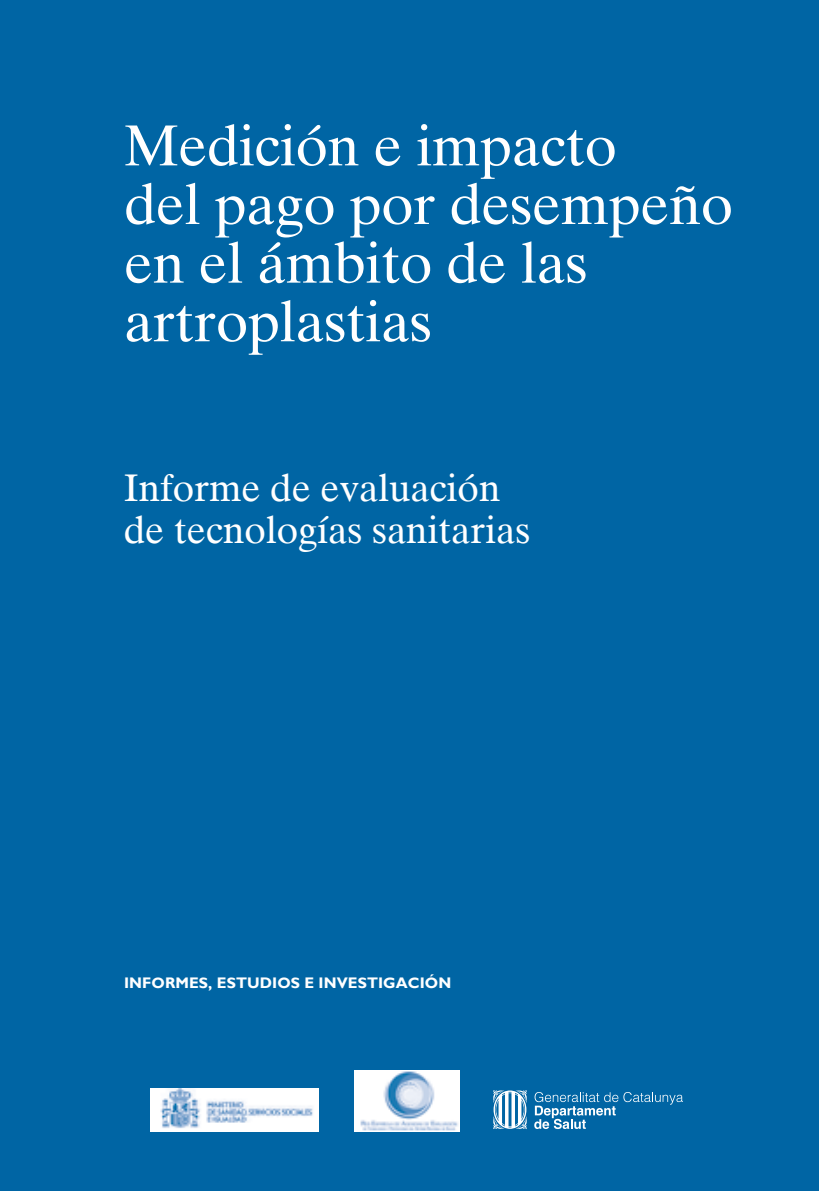
<style>
.page{position:relative;width:819px;height:1191px;background:#0065a4}
.page>*{position:absolute;margin:0;border:0;box-sizing:border-box;transform-origin:0 0}
.t1{font:57.75px/58.6px "Times Ten Roman EB";letter-spacing:-.005em;color:#fff}
.t2{font:38.5px/42px "Times Ten Roman EB";color:#fff}
.t3{font:15.4px "Gill Sans Bold EB";letter-spacing:.005em;color:#fff}
</style>
<div class="page">
<svg style="left:534px;top:1092px;width:149px;height:37px"></svg>
<svg style="left:493px;top:1090px;width:34px;height:39px"></svg>
<img style="left:354px;top:1070px;width:106px;height:61px">
<img style="left:150px;top:1088px;width:168px;height:43px">
<p class="t1" style="left:124px;top:116px;width:610px">Medición e impacto<br>del pago por desempeño en el ámbito de las artroplastias</p>
<p class="t2" style="left:124px;top:466px;width:408px">Informe de evaluación de tecnologías sanitarias</p>
<p class="t3" style="left:124px;top:974px;width:329px">INFORMES, ESTUDIOS E INVESTIGACIÓN</p>
</div>
